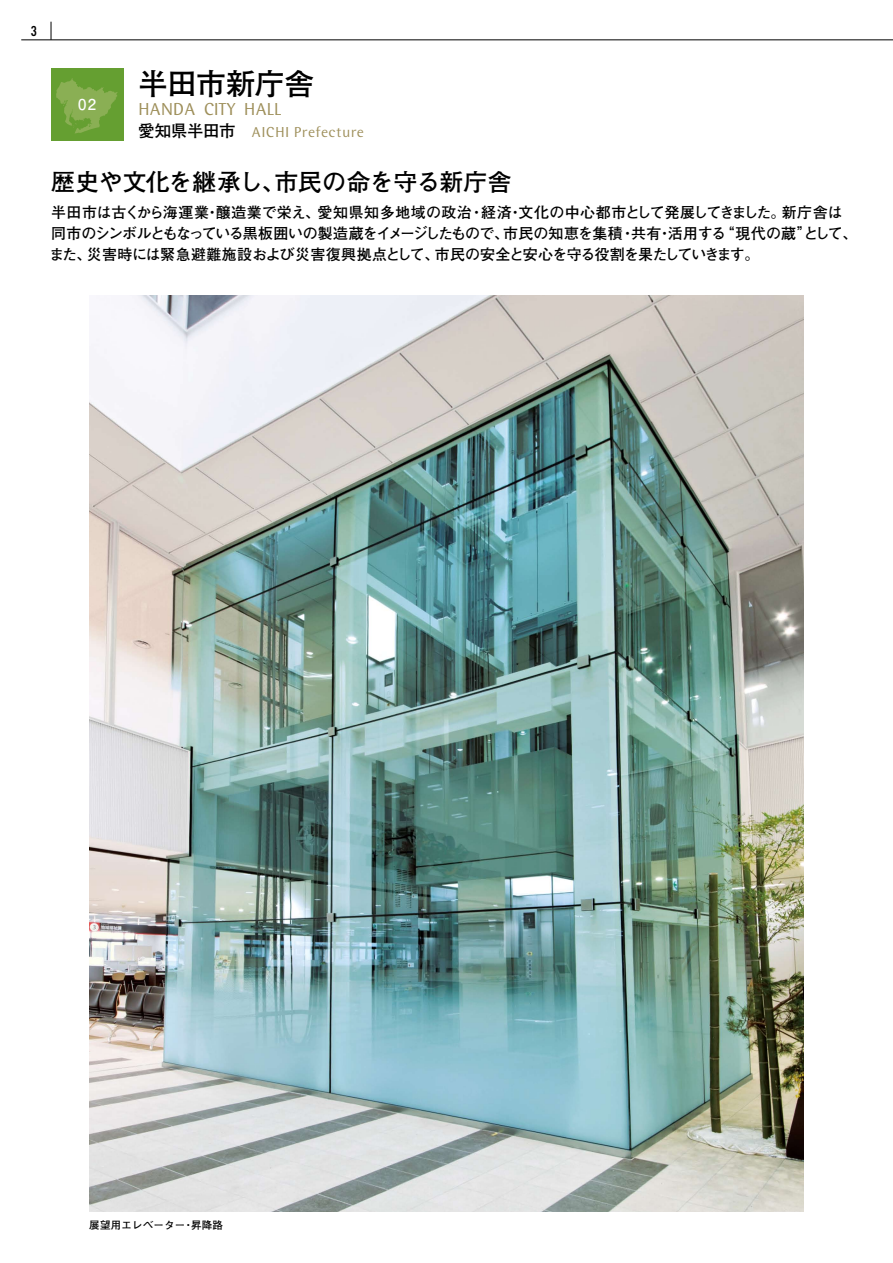
<style>
.page{position:relative;width:893px;height:1263px;background:#fff}
.page>*{position:absolute;margin:0;border:0;box-sizing:border-box;transform-origin:0 0}
.t1{font:700 30px "Futo Go B101 Pro";letter-spacing:-.03em;color:#000}
.t2{font:700 24px "Futo Go B101 Pro";letter-spacing:-.015em;color:#000}
.t3{font:18px "Wunderlich";letter-spacing:-.02em;color:#9e8f5a}
.t4{font:700 15px/21px "Futo Go B101 Pro";letter-spacing:-.025em;color:#000}
.t5{font:15px "Wunderlich";letter-spacing:.02em;color:#9e8f5a}
.t6{font:700 15px "Futo Go B101 Pro";color:#fff}
.t7{font:15px "Alternate Gothic EF No Three";color:#000}
.t8{font:700 10.5px "Futo Go B101 Pro";letter-spacing:.02em;color:#000}
.s1{font-family:"Futo Go B101 Pro";font-weight:700;font-size:16.5px;color:#000}
</style>
<div class="page">
<svg style="left:51px;top:22px;width:1px;height:17px"></svg>
<hr style="left:21px;top:39px;width:872px;height:1px;background:#000">
<img style="left:89px;top:296px;width:715px;height:916px">
<div style="left:51px;top:68px;width:72px;height:72px;background:#659f31"></div>
<svg style="left:56px;top:78px;width:62px;height:55px"></svg>
<p class="t7" style="left:31px;top:23px;width:8px">3</p>
<h1 class="t1" style="left:138px;top:59px;width:177px">半田市新庁舎</h1>
<p class="t3" style="left:138px;top:99px;width:145px">HANDA　CITY　HALL</p>
<p class="t5" style="left:138px;top:123px;width:227px"><span class="s1">愛知県半田市　</span>AICHI Prefecture</p>
<h2 class="t2" style="left:51px;top:163px;width:462px">歴史や文化を継承し、市民の命を守る新庁舎</h2>
<p class="t4" style="left:50px;top:200px;width:809px">半田市は古くから海運業・醸造業で栄え、愛知県知多地域の政治・経済・文化の中心都市として発展してきました。新庁舎は同市のシンボルともなっている黒板囲いの製造蔵をイメージしたもので、市民の知恵を集積・共有・活用する“現代の蔵”として、また、災害時には緊急避難施設および災害復興拠点として、市民の安全と安心を守る役割を果たしていきます。</p>
<p class="t6" style="left:78px;top:92px;width:20px">02</p>
<p class="t8" style="left:89px;top:1217px;width:135px">展望用エレベーター・昇降路</p>
</div>
